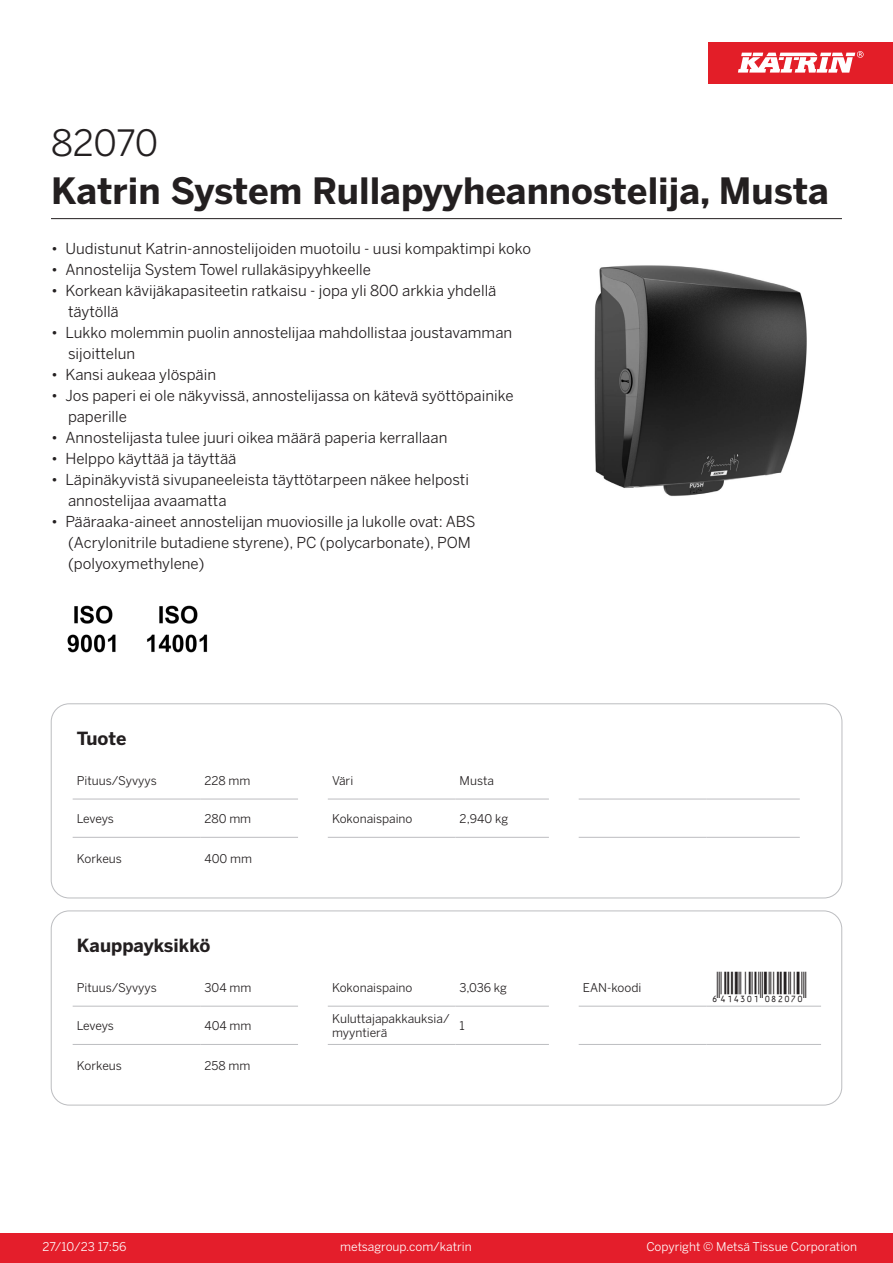
<style>
.page{position:relative;width:893px;height:1263px;background:#fff}
.page>*{position:absolute;margin:0;border:0;box-sizing:border-box;transform-origin:0 0}
.Product_Name{font:700 36px "Benton Sans";color:#231f20}
.External_material_co{font:36px "Benton Sans";letter-spacing:-.02em;color:#231f20}
.T_EAN{font:30px "Viisas EAN Matala";color:#231f20}
.T_TableHeader{font:700 18px "Benton Sans";color:#231f20}
.MarketingBullets{font:15px/21px "Benton Sans";color:#231f20}
.T_TableBody{font:12px/14.4px "Benton Sans";color:#231f20}
.t1{font:12px "Benton Sans";color:#fff}
</style>
<div class="page">
<div style="left:0;top:1233px;width:893px;height:30px;background:#e41e2b"></div>
<div style="left:708px;top:43px;width:185px;height:41px;background:#e31e28"></div>
<svg style="left:738px;top:51px;width:126px;height:22px"></svg>
<hr style="left:73px;top:799px;width:127px;height:1px;background:#bcbdc0">
<hr style="left:200px;top:799px;width:98px;height:1px;background:#bcbdc0">
<hr style="left:328px;top:799px;width:127px;height:1px;background:#bcbdc0">
<hr style="left:455px;top:799px;width:94px;height:1px;background:#bcbdc0">
<hr style="left:579px;top:799px;width:127px;height:1px;background:#bcbdc0">
<hr style="left:706px;top:799px;width:94px;height:1px;background:#bcbdc0">
<hr style="left:73px;top:837px;width:127px;height:1px;background:#bcbdc0">
<hr style="left:200px;top:837px;width:98px;height:1px;background:#bcbdc0">
<hr style="left:328px;top:837px;width:127px;height:1px;background:#bcbdc0">
<hr style="left:455px;top:837px;width:94px;height:1px;background:#bcbdc0">
<hr style="left:579px;top:837px;width:127px;height:1px;background:#bcbdc0">
<hr style="left:706px;top:837px;width:94px;height:1px;background:#bcbdc0">
<div style="left:51px;top:704px;width:791px;height:194px;border:1px solid #bcbdc0;border-radius:18px"></div>
<hr style="left:73px;top:1006px;width:127px;height:1px;background:#bcbdc0">
<hr style="left:200px;top:1006px;width:98px;height:1px;background:#bcbdc0">
<hr style="left:328px;top:1006px;width:127px;height:1px;background:#bcbdc0">
<hr style="left:455px;top:1006px;width:94px;height:1px;background:#bcbdc0">
<hr style="left:579px;top:1006px;width:127px;height:1px;background:#bcbdc0">
<hr style="left:706px;top:1006px;width:115px;height:1px;background:#bcbdc0">
<hr style="left:73px;top:1044px;width:127px;height:1px;background:#bcbdc0">
<hr style="left:200px;top:1044px;width:98px;height:1px;background:#bcbdc0">
<hr style="left:328px;top:1044px;width:127px;height:1px;background:#bcbdc0">
<hr style="left:455px;top:1044px;width:94px;height:1px;background:#bcbdc0">
<hr style="left:579px;top:1044px;width:127px;height:1px;background:#bcbdc0">
<hr style="left:706px;top:1044px;width:115px;height:1px;background:#bcbdc0">
<div style="left:51px;top:911px;width:791px;height:194px;border:1px solid #bcbdc0;border-radius:18px"></div>
<img style="left:594px;top:265px;width:213px;height:232px">
<img style="left:67px;top:605px;width:49px;height:48px">
<img style="left:147px;top:605px;width:61px;height:48px">
<hr style="left:51px;top:218px;width:791px;height:1px;background:#231f20">
<p class="External_material_co" style="left:51px;top:121px;width:109px">82070</p>
<p class="Product_Name" style="left:51px;top:168px;width:779px">Katrin System Rullapyyheannostelija, Musta</p>
<p class="MarketingBullets" style="left:51px;top:238px;width:482px">• Uudistunut Katrin-annostelijoiden muotoilu - uusi kompaktimpi koko</p>
<p class="MarketingBullets" style="left:51px;top:259px;width:322px">• Annostelija System Towel rullakäsipyyhkeelle</p>
<p class="MarketingBullets" style="left:68px;top:280px;width:430px;text-indent:-17px">• Korkean kävijäkapasiteetin ratkaisu - jopa yli 800 arkkia yhdellä täytöllä</p>
<p class="MarketingBullets" style="left:68px;top:322px;width:446px;text-indent:-17px">• Lukko molemmin puolin annostelijaa mahdollistaa joustavamman sijoittelun</p>
<p class="MarketingBullets" style="left:51px;top:364px;width:167px">• Kansi aukeaa ylöspäin</p>
<p class="MarketingBullets" style="left:68px;top:385px;width:447px;text-indent:-17px">• Jos paperi ei ole näkyvissä, annostelijassa on kätevä syöttöpainike paperille</p>
<p class="MarketingBullets" style="left:51px;top:427px;width:398px">• Annostelijasta tulee juuri oikea määrä paperia kerrallaan</p>
<p class="MarketingBullets" style="left:51px;top:448px;width:187px">• Helppo käyttää ja täyttää</p>
<p class="MarketingBullets" style="left:68px;top:469px;width:402px;text-indent:-17px">• Läpinäkyvistä sivupaneeleista täyttötarpeen näkee helposti annostelijaa avaamatta</p>
<p class="MarketingBullets" style="left:68px;top:511px;width:409px;text-indent:-17px">• Pääraaka-aineet annostelijan muoviosille ja lukolle ovat: ABS (Acrylonitrile butadiene styrene), PC (polycarbonate), POM (polyoxymethylene)</p>
<p class="T_TableHeader" style="left:77px;top:727px;width:51px">Tuote</p>
<p class="T_TableBody" style="left:77px;top:773px;width:81px">Pituus/Syvyys</p>
<p class="T_TableBody" style="left:204px;top:773px;width:47px">228 mm</p>
<p class="T_TableBody" style="left:332px;top:773px;width:23px">Väri</p>
<p class="T_TableBody" style="left:460px;top:773px;width:36px">Musta</p>
<p class="T_TableBody" style="left:77px;top:811px;width:39px">Leveys</p>
<p class="T_TableBody" style="left:204px;top:811px;width:48px">280 mm</p>
<p class="T_TableBody" style="left:332px;top:811px;width:82px">Kokonaispaino</p>
<p class="T_TableBody" style="left:460px;top:811px;width:50px">2,940 kg</p>
<p class="T_TableBody" style="left:77px;top:852px;width:47px">Korkeus</p>
<p class="T_TableBody" style="left:204px;top:852px;width:49px">400 mm</p>
<p class="T_TableHeader" style="left:77px;top:934px;width:135px">Kauppayksikkö</p>
<p class="T_TableBody" style="left:77px;top:980px;width:81px">Pituus/Syvyys</p>
<p class="T_TableBody" style="left:204px;top:980px;width:48px">304 mm</p>
<p class="T_TableBody" style="left:332px;top:980px;width:82px">Kokonaispaino</p>
<p class="T_TableBody" style="left:460px;top:980px;width:49px">3,036 kg</p>
<p class="T_TableBody" style="left:583px;top:980px;width:60px">EAN-koodi</p>
<p class="T_EAN" style="left:710px;top:972px;width:97px">*6414301082070*</p>
<p class="T_TableBody" style="left:77px;top:1018px;width:39px">Leveys</p>
<p class="T_TableBody" style="left:204px;top:1018px;width:49px">404 mm</p>
<p class="T_TableBody" style="left:332px;top:1011px;width:119px">Kuluttajapakkauksia/ myyntierä</p>
<p class="T_TableBody" style="left:460px;top:1018px;width:7px">1</p>
<p class="T_TableBody" style="left:77px;top:1059px;width:47px">Korkeus</p>
<p class="T_TableBody" style="left:204px;top:1059px;width:47px">258 mm</p>
<p class="t1" style="left:43px;top:1239px;width:85px">27/10/23 17:56</p>
<p class="t1" style="left:340px;top:1239px;width:133px">metsagroup.com/katrin</p>
<p class="t1" style="left:646px;top:1239px;width:212px">Copyright © Metsä Tissue Corporation</p>
</div>
